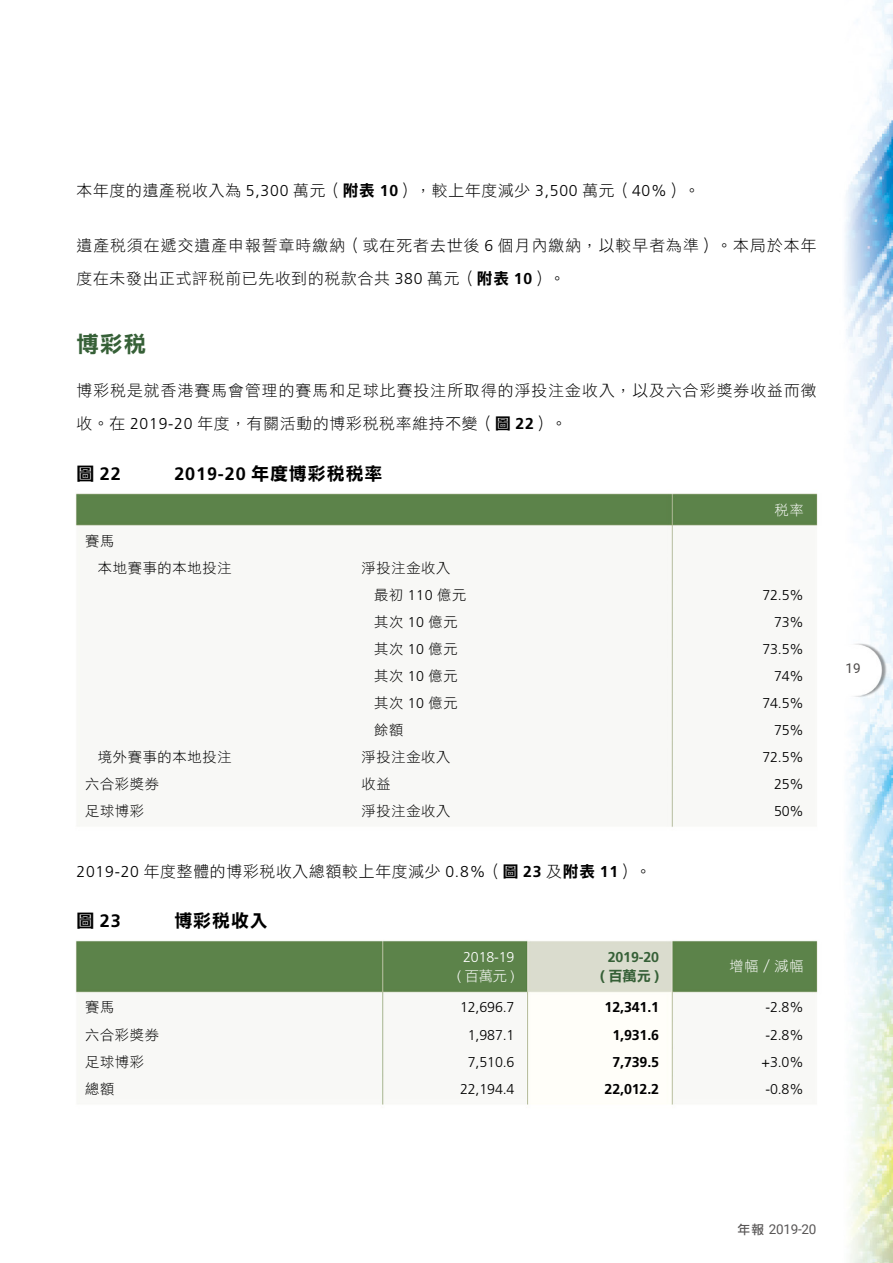
<style>
.page{position:relative;width:893px;height:1263px;background:#fff}
.page>*{position:absolute;margin:0;border:0;box-sizing:border-box;transform-origin:0 0}
.t1{font:22.5px "DF Li Hei HK W7";color:#366037}
.t2{font:700 18px "Frutiger";letter-spacing:.05em;color:#000}
.t3{font:18px "DF Li Hei HK W7";letter-spacing:.05em;color:#000}
.t4{font:15.75px/33px "DF Li Hei HK W3";letter-spacing:.07em;color:#000}
.t5{font:15.75px "DF Li Hei HK W3";letter-spacing:.05em;color:#000}
.t6{font:14.25px/27px "DF Li Hei HK W3";letter-spacing:.05em;color:#000}
.t7{font:300 14.25px "Frutiger";letter-spacing:-.01em;color:#000}
.t8{font:700 14.25px "Frutiger";letter-spacing:-.01em;color:#000}
.t9{font:14.25px "DF Li Hei HK W3";letter-spacing:.05em;color:#fff}
.t10{font:300 14.25px "Frutiger";letter-spacing:-.01em;color:#fff}
.t11{font:700 14.25px "Frutiger";letter-spacing:-.01em;color:#366037}
.t12{font:14.25px "DF Li Hei HK W7";color:#366037}
.t13{font:13.5px "Roboto";letter-spacing:-.02em;color:#595757}
.t14{font:13.5px "Roboto";color:#4c4948}
.s1{font-family:"Frutiger";font-weight:300}
.s2{font-family:"DF Li Hei HK W7"}
.s3{font-family:"Frutiger";font-weight:700}
.s4{font-family:"DF Li Hei HK W7";font-weight:400}
.s5{font-family:"DF Li Hei HK W5";font-size:12.75px}
</style>
<div class="page">
<img style="left:75px;top:0;width:818px;height:1263px">
<p class="t5" style="left:77px;top:182px;width:625px">本年度的遺產稅收入為 <span class="s1">5,300</span> 萬元（<span class="s2">附表</span> <span class="s3">10</span>），較上年度減少 <span class="s1">3,500</span> 萬元（<span class="s1">40%</span>）。</p>
<p class="t4" style="left:77px;top:228px;width:741px">遺產稅須在遞交遺產申報誓章時繳納（或在死者去世後 <span class="s1">6</span> 個月內繳納，以較早者為準）。本局於本年度在未發出正式評稅前已先收到的稅款合共 <span class="s1">380</span> 萬元（<span class="s2">附表</span> <span class="s3">10</span>）。</p>
<h1 class="t1" style="left:77px;top:332px;width:71px">博彩稅</h1>
<p class="t4" style="left:77px;top:374px;width:742px">博彩稅是就香港賽馬會管理的賽馬和足球比賽投注所取得的淨投注金收入，以及六合彩獎券收益而徵收。在 <span class="s1">2019-20</span> 年度，有關活動的博彩稅稅率維持不變（<span class="s2">圖</span> <span class="s3">22</span>）。</p>
<p class="t2" style="left:77px;top:463px;width:46px"><span class="s4">圖</span> 22</p>
<p class="t2" style="left:174px;top:463px;width:210px">2019-20 <span class="s4">年度博彩稅稅率</span></p>
<p class="t9" style="left:774px;top:502px;width:31px">稅率</p>
<p class="t6" style="left:98px;top:527px;width:135px;text-indent:-13px">賽馬<br>本地賽事的本地投注</p>
<p class="t6" style="left:374px;top:554px;width:94px;text-indent:-13px">淨投注金收入最初 <span class="s1">110</span> 億元</p>
<p class="t7" style="left:762px;top:587px;width:43px">72.5%</p>
<p class="t6" style="left:374px;top:608px;width:85px">其次 <span class="s1">10</span> 億元</p>
<p class="t7" style="left:774px;top:614px;width:31px">73%</p>
<p class="t6" style="left:374px;top:635px;width:85px">其次 <span class="s1">10</span> 億元</p>
<p class="t7" style="left:762px;top:641px;width:43px">73.5%</p>
<p class="t6" style="left:374px;top:662px;width:85px">其次 <span class="s1">10</span> 億元</p>
<p class="t7" style="left:774px;top:668px;width:31px">74%</p>
<p class="t6" style="left:374px;top:689px;width:85px">其次 <span class="s1">10</span> 億元</p>
<p class="t7" style="left:762px;top:695px;width:43px">74.5%</p>
<p class="t6" style="left:374px;top:716px;width:31px">餘額</p>
<p class="t7" style="left:774px;top:722px;width:31px">75%</p>
<p class="t6" style="left:98px;top:743px;width:135px">境外賽事的本地投注</p>
<p class="t6" style="left:361px;top:743px;width:91px">淨投注金收入</p>
<p class="t7" style="left:762px;top:749px;width:43px">72.5%</p>
<p class="t6" style="left:85px;top:770px;width:76px">六合彩獎券</p>
<p class="t6" style="left:361px;top:770px;width:31px">收益</p>
<p class="t7" style="left:774px;top:776px;width:31px">25%</p>
<p class="t6" style="left:85px;top:797px;width:61px">足球博彩</p>
<p class="t6" style="left:361px;top:797px;width:91px">淨投注金收入</p>
<p class="t7" style="left:774px;top:803px;width:31px">50%</p>
<p class="t5" style="left:77px;top:863px;width:576px"><span class="s1">2019-20</span> 年度整體的博彩稅收入總額較上年度減少 <span class="s1">0.8%</span>（<span class="s2">圖</span> <span class="s3">23</span> 及<span class="s2">附表</span> <span class="s3">11</span>）。</p>
<p class="t2" style="left:77px;top:910px;width:46px"><span class="s4">圖</span> 23</p>
<p class="t3" style="left:174px;top:910px;width:95px">博彩稅收入</p>
<p class="t10" style="left:463px;top:949px;width:53px">2018-19</p>
<p class="t9" style="left:457px;top:968px;width:59px"><span class="s1">(</span> 百萬元 <span class="s1">)</span></p>
<p class="t11" style="left:608px;top:948px;width:53px">2019-20</p>
<p class="t12" style="left:600px;top:968px;width:60px"><span class="s3">(</span> 百萬元 <span class="s3">)</span></p>
<p class="t9" style="left:730px;top:959px;width:76px">增幅／減幅</p>
<p class="t6" style="left:85px;top:994px;width:31px">賽馬</p>
<p class="t7" style="left:460px;top:999px;width:56px">12,696.7</p>
<p class="t8" style="left:605px;top:999px;width:56px">12,341.1</p>
<p class="t7" style="left:765px;top:999px;width:40px">-2.8%</p>
<p class="t6" style="left:85px;top:1021px;width:76px">六合彩獎券</p>
<p class="t7" style="left:468px;top:1026px;width:48px">1,987.1</p>
<p class="t8" style="left:612px;top:1026px;width:48px">1,931.6</p>
<p class="t7" style="left:765px;top:1026px;width:40px">-2.8%</p>
<p class="t6" style="left:85px;top:1048px;width:61px">足球博彩</p>
<p class="t7" style="left:468px;top:1053px;width:48px">7,510.6</p>
<p class="t8" style="left:612px;top:1053px;width:48px">7,739.5</p>
<p class="t7" style="left:762px;top:1053px;width:44px">+3.0%</p>
<p class="t6" style="left:85px;top:1075px;width:31px">總額</p>
<p class="t7" style="left:460px;top:1080px;width:56px">22,194.4</p>
<p class="t8" style="left:605px;top:1080px;width:56px">22,012.2</p>
<p class="t7" style="left:765px;top:1080px;width:40px">-0.8%</p>
<p class="t14" style="left:845px;top:659px;width:17px">19</p>
<p class="t13" style="left:738px;top:1219px;width:80px"><span class="s5">年報</span> 2019-20</p>
</div>
